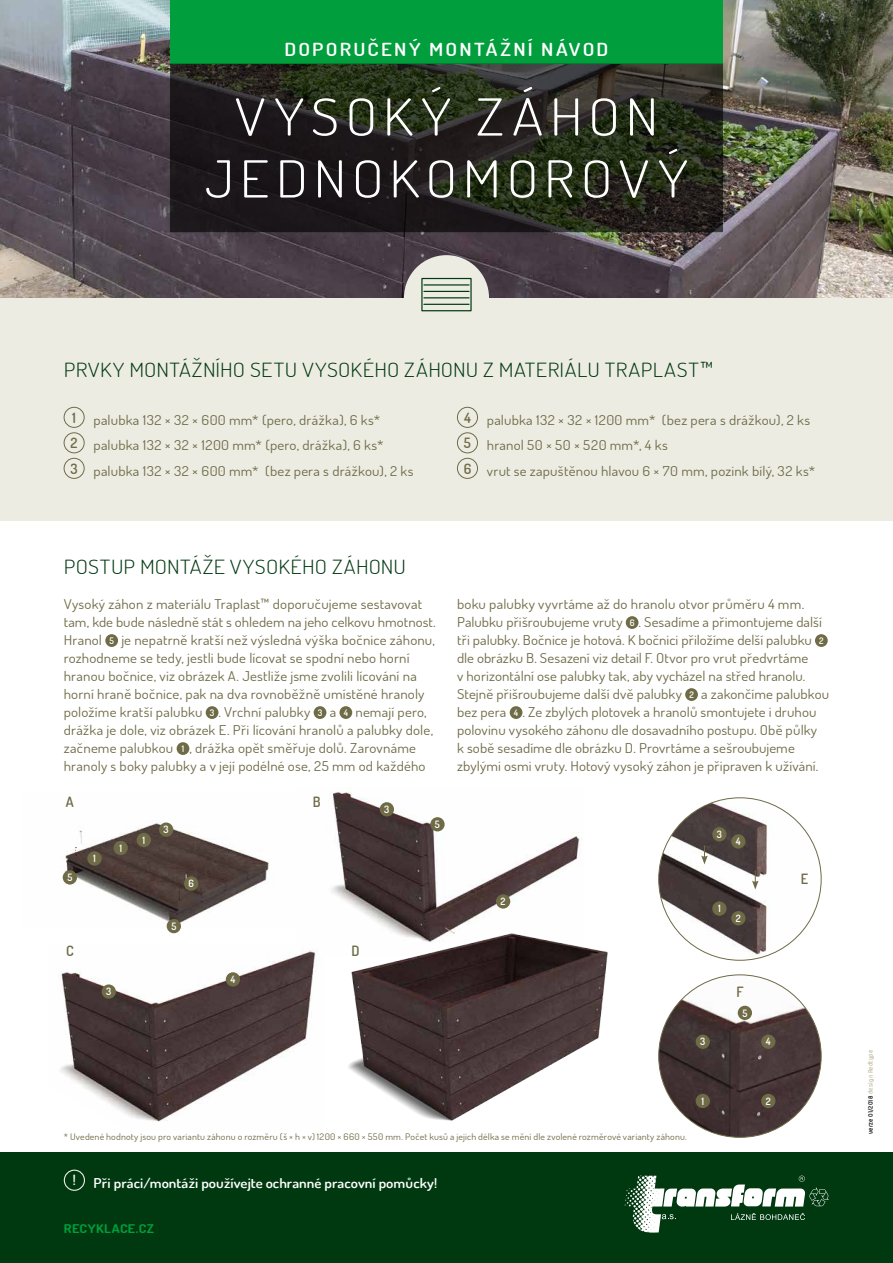
<style>
.page{position:relative;width:893px;height:1263px;background:#fff}
.page>*{position:absolute;margin:0;border:0;box-sizing:border-box;transform-origin:0 0}
.t1{font:300 51px/61.9px "Dosis";letter-spacing:.1em;color:#fff;text-align:center;scale:1.15 1}
.t2{font:300 19.5px "Dosis";letter-spacing:.02em;color:#003910;scale:1.15 1}
.t3{font:600 18px "Dosis";letter-spacing:.105em;color:#fff;scale:1.15 1}
.t4{font:600 14.1px "Dosis";color:#6f6b47}
.t5{font:13.5px/18px "Dosis";letter-spacing:.01em;color:#6f6b47;scale:1.1 1}
.t6{font:600 13.5px "Dosis";color:#fff;scale:1.1 1}
.t7{font:700 12px "Dosis";letter-spacing:.03em;color:#009e3d;scale:1.15 1}
.t8{font:600 10.05px "Dosis";color:#fff}
.t9{font:9px "Dosis";letter-spacing:.015em;color:#6f6b47;scale:1.1 1}
.t10{font:700 7.5px "Aeroportal";letter-spacing:.025em;color:#c7c3ac;scale:.9 1}
.s1{font-weight:600;font-size:9px;color:#fff}
.s2{color:#1d1d1b}
</style>
<div class="page">
<div style="left:0;top:0;width:893px;height:520px;background:#edece3"></div>
<div style="left:0;top:1152px;width:893px;height:111px;background:#003910"></div>
<svg style="left:625px;top:1175px;width:204px;height:57px"></svg>
<img style="left:0;top:0;width:893px;height:298px">
<img style="left:331px;top:792px;width:251px;height:132px">
<div style="left:404px;top:255px;width:85px;height:85px;background:#edece3;border-radius:50%"></div>
<div style="left:170px;top:0;width:553px;height:64px;background:#009e3d"></div>
<div style="left:64px;top:407px;width:20px;height:21px;border:1px solid #6f6b47;border-radius:50%"></div>
<div style="left:64px;top:432px;width:20px;height:21px;border:1px solid #6f6b47;border-radius:50%"></div>
<div style="left:64px;top:458px;width:20px;height:21px;border:1px solid #6f6b47;border-radius:50%"></div>
<div style="left:457px;top:407px;width:21px;height:21px;border:1px solid #6f6b47;border-radius:50%"></div>
<div style="left:457px;top:432px;width:21px;height:21px;border:1px solid #6f6b47;border-radius:50%"></div>
<div style="left:457px;top:458px;width:21px;height:21px;border:1px solid #6f6b47;border-radius:50%"></div>
<img style="left:659px;top:975px;width:162px;height:162px;border-radius:81px">
<img style="left:659px;top:798px;width:162px;height:162px;border-radius:81px">
<img style="left:62px;top:823px;width:207px;height:105px">
<svg style="left:75px;top:847px;width:2px;height:9px"></svg>
<div style="left:105px;top:634px;width:13px;height:13px;background:#6f6b47;border-radius:50%"></div>
<div style="left:206px;top:706px;width:12px;height:13px;background:#6f6b47;border-radius:50%"></div>
<div style="left:314px;top:706px;width:12px;height:13px;background:#6f6b47;border-radius:50%"></div>
<div style="left:339px;top:706px;width:13px;height:13px;background:#6f6b47;border-radius:50%"></div>
<div style="left:177px;top:742px;width:12px;height:13px;background:#6f6b47;border-radius:50%"></div>
<div style="left:159px;top:822px;width:14px;height:15px;background:#6f6b47;border-radius:50%"></div>
<div style="left:380px;top:802px;width:14px;height:14px;background:#6f6b47;border-radius:50%"></div>
<div style="left:184px;top:876px;width:14px;height:15px;background:#6f6b47;border-radius:50%"></div>
<div style="left:712px;top:827px;width:14px;height:14px;background:#6f6b47;border-radius:50%"></div>
<div style="left:696px;top:1034px;width:14px;height:15px;background:#6f6b47;border-radius:50%"></div>
<div style="left:712px;top:901px;width:14px;height:15px;background:#6f6b47;border-radius:50%"></div>
<div style="left:731px;top:834px;width:14px;height:15px;background:#6f6b47;border-radius:50%"></div>
<div style="left:761px;top:1034px;width:14px;height:15px;background:#6f6b47;border-radius:50%"></div>
<div style="left:731px;top:911px;width:14px;height:14px;background:#6f6b47;border-radius:50%"></div>
<div style="left:167px;top:919px;width:14px;height:14px;background:#6f6b47;border-radius:50%"></div>
<div style="left:430px;top:817px;width:15px;height:14px;background:#6f6b47;border-radius:50%"></div>
<div style="left:63px;top:870px;width:14px;height:14px;background:#6f6b47;border-radius:50%"></div>
<div style="left:87px;top:851px;width:15px;height:15px;background:#6f6b47;border-radius:50%"></div>
<div style="left:114px;top:841px;width:14px;height:14px;background:#6f6b47;border-radius:50%"></div>
<div style="left:137px;top:833px;width:14px;height:14px;background:#6f6b47;border-radius:50%"></div>
<div style="left:496px;top:894px;width:14px;height:14px;background:#6f6b47;border-radius:50%"></div>
<svg style="left:752px;top:871px;width:6px;height:18px"></svg>
<svg style="left:701px;top:845px;width:7px;height:19px"></svg>
<div style="left:738px;top:1006px;width:14px;height:14px;background:#6f6b47;border-radius:50%"></div>
<div style="left:626px;top:616px;width:12px;height:13px;background:#6f6b47;border-radius:50%"></div>
<div style="left:815px;top:634px;width:13px;height:13px;background:#6f6b47;border-radius:50%"></div>
<div style="left:685px;top:688px;width:13px;height:13px;background:#6f6b47;border-radius:50%"></div>
<div style="left:510px;top:706px;width:12px;height:13px;background:#6f6b47;border-radius:50%"></div>
<div style="left:64px;top:1169px;width:21px;height:22px;border:1px solid #edece3;border-radius:50%"></div>
<svg style="left:172px;top:66px;width:549px;height:164px;background:#23241c"></svg>
<div style="left:170px;top:64px;width:553px;height:168px;border:1px solid #003910"></div>
<div style="left:421px;top:278px;width:51px;height:33px;border:1px solid #003910"></div>
<hr style="left:424px;top:304px;width:45px;height:1px;background:#003910">
<hr style="left:424px;top:297px;width:45px;height:1px;background:#003910">
<hr style="left:424px;top:291px;width:45px;height:1px;background:#003910">
<hr style="left:424px;top:284px;width:45px;height:2px;background:#003910">
<img style="left:60px;top:950px;width:256px;height:172px">
<img style="left:348px;top:924px;width:260px;height:197px">
<div style="left:102px;top:984px;width:14px;height:15px;background:#6f6b47;border-radius:50%"></div>
<div style="left:226px;top:972px;width:14px;height:14px;background:#6f6b47;border-radius:50%"></div>
<div style="left:696px;top:1094px;width:14px;height:14px;background:#6f6b47;border-radius:50%"></div>
<div style="left:761px;top:1094px;width:14px;height:14px;background:#6f6b47;border-radius:50%"></div>
<h3 class="t3" style="left:285px;top:37px;width:283px">DOPORUČENÝ MONTÁŽNÍ NÁVOD</h3>
<h1 class="t1" style="left:205px;top:85px;width:422px">VYSOKÝ ZÁHON<br>JEDNOKOMOROVÝ</h1>
<h2 class="t2" style="left:64px;top:357px;width:566px">PRVKY MONTÁŽNÍHO SETU VYSOKÉHO ZÁHONU Z MATERIÁLU TRAPLAST™</h2>
<p class="t5" style="left:71px;top:407px;width:313px;line-height:25.5px"><sup>1</sup> palubka 132 × 32 × 600 mm* (pero, drážka), 6 ks*<br><sup>2</sup> palubka 132 × 32 × 1200 mm* (pero, drážka), 6 ks*<br><sup>3</sup> palubka 132 × 32 × 600 mm* (bez pera s drážkou), 2 ks</p>
<p class="t5" style="left:464px;top:407px;width:321px;line-height:25.5px"><sup>4</sup> palubka 132 × 32 × 1200 mm* (bez pera s drážkou), 2 ks<br><sup>5</sup> hranol 50 × 50 × 520 mm*, 4 ks<br><sup>6</sup> vrut se zapuštěnou hlavou 6 × 70 mm, pozink bílý, 32 ks*</p>
<h2 class="t2" style="left:64px;top:554px;width:299px">POSTUP MONTÁŽE VYSOKÉHO ZÁHONU</h2>
<p class="t5" style="left:64px;top:595px;width:340px">Vysoký záhon z materiálu Traplast™ doporučujeme sestavovat tam, kde bude následně stát s ohledem na jeho celkovu hmotnost.<br>Hranol <span class="s1">5</span> je nepatrně kratší než výsledná výška bočnice záhonu, rozhodneme se tedy, jestli bude lícovat se spodní nebo horní hranou bočnice, viz obrázek A. Jestliže jsme zvolili lícování na horní hraně bočnice, pak na dva rovnoběžně umístěné hranoly položíme kratší palubku <span class="s1">3</span> . Vrchní palubky <span class="s1">3</span> a <span class="s1">4</span> nemají pero, drážka je dole, viz obrázek E. Při lícování hranolů a palubky dole, začneme palubkou <span class="s1">1</span> , drážka opět směřuje dolů. Zarovnáme hranoly s boky palubky a v její podélné ose, 25 mm od každého</p>
<p class="t4" style="left:66px;top:793px;width:9px">A</p>
<p class="t8" style="left:67px;top:871px;width:7px">5</p>
<p class="t8" style="left:93px;top:852px;width:4px">1</p>
<p class="t8" style="left:119px;top:841px;width:4px">1</p>
<p class="t4" style="left:66px;top:942px;width:9px">C</p>
<p class="t8" style="left:106px;top:985px;width:7px">3</p>
<p class="t8" style="left:142px;top:833px;width:4px">1</p>
<p class="t8" style="left:164px;top:823px;width:7px">3</p>
<p class="t8" style="left:188px;top:877px;width:7px">6</p>
<p class="t8" style="left:171px;top:919px;width:7px">5</p>
<p class="t8" style="left:230px;top:973px;width:6px">4</p>
<p class="t4" style="left:313px;top:793px;width:9px">B</p>
<p class="t8" style="left:384px;top:803px;width:7px">3</p>
<p class="t8" style="left:435px;top:818px;width:7px">5</p>
<p class="t4" style="left:352px;top:942px;width:10px">D</p>
<p class="t5" style="left:457px;top:595px;width:340px">boku palubky vyvrtáme až do hranolu otvor průměru 4 mm.<br>Palubku přišroubujeme vruty <span class="s1">6</span> . Sesadíme a přimontujeme další tři palubky. Bočnice je hotová. K bočnici přiložíme delší palubku <span class="s1">2 </span>dle obrázku B. Sesazení viz detail F. Otvor pro vrut předvrtáme<br>v horizontální ose palubky tak, aby vycházel na střed hranolu.<br>Stejně přišroubujeme další dvě palubky <span class="s1">2</span> a zakončíme palubkou bez pera <span class="s1">4</span> . Ze zbylých plotovek a hranolů smontujete i druhou polovinu vysokého záhonu dle dosavadního postupu. Obě půlky<br>k sobě sesadíme dle obrázku D. Provrtáme a sešroubujeme zbylými osmi vruty. Hotový vysoký záhon je připraven k užívání.</p>
<p class="t8" style="left:501px;top:895px;width:6px">2</p>
<p class="t8" style="left:717px;top:828px;width:7px">3</p>
<p class="t8" style="left:736px;top:835px;width:6px">4</p>
<p class="t8" style="left:718px;top:902px;width:4px">1</p>
<p class="t8" style="left:736px;top:912px;width:6px">2</p>
<p class="t8" style="left:700px;top:1035px;width:7px">3</p>
<p class="t4" style="left:736px;top:982px;width:9px">F</p>
<p class="t8" style="left:742px;top:1006px;width:7px">5</p>
<p class="t8" style="left:766px;top:1035px;width:6px">4</p>
<p class="t4" style="left:801px;top:870px;width:9px">E</p>
<p class="t8" style="left:701px;top:1094px;width:4px">1</p>
<p class="t8" style="left:766px;top:1094px;width:6px">2</p>
<p class="t9" style="left:64px;top:1131px;width:568px">* Uvedené hodnoty jsou pro variantu záhonu o rozměru (š × h × v) 1200 × 660 × 550 mm. Počet kusů a jejich délka se mění dle zvolené rozměrové varianty záhonu.</p>
<p class="t6" style="left:73px;top:1174px;width:333px"><sup>!</sup> Při práci/montáži používejte ochranné pracovní pomůcky!</p>
<p class="t7" style="left:64px;top:1220px;width:80px">RECYKLACE.CZ</p>
<p class="t10" style="left:866px;top:1134px;width:95px;rotate:-90deg"><span class="s2">verze 01/2018</span> design Redtype</p>
</div>
